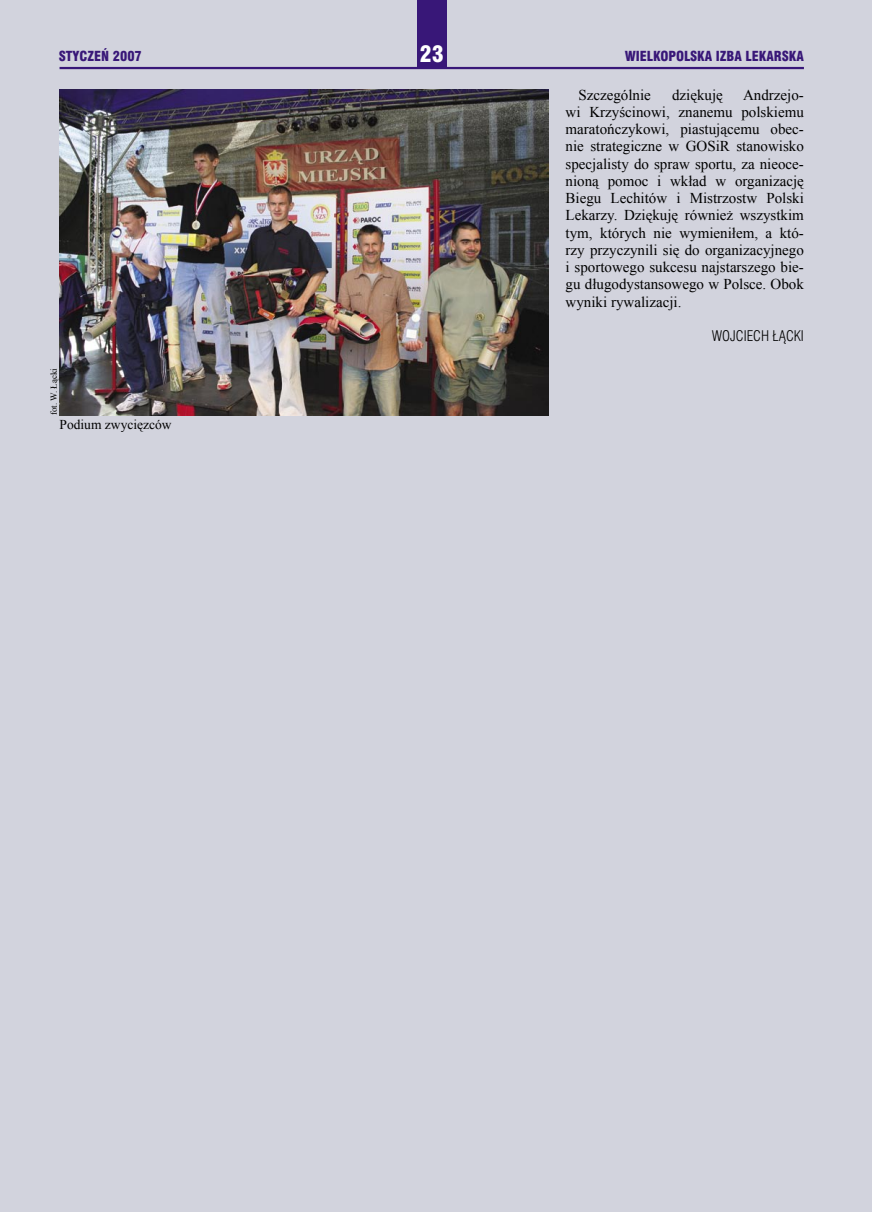
<style>
.page{position:relative;width:872px;height:1212px;background:#d2d3dd}
.page>*{position:absolute;margin:0;border:0;box-sizing:border-box;transform-origin:0 0}
.t1{font:21px "Swis 721 Blk Cn PL";color:#fff}
.t2{font:15px/17.2px "Times New Roman";color:#000;text-align:justify}
.t3{font:13.5px "Times New Roman";color:#000}
.t4{font:13.5px "Swis 721 Lt Cn PL";color:#000}
.t5{font:12.75px "Swis 721 Blk Cn PL";color:#381778}
.t6{font:9px "Times New Roman";color:#000}
</style>
<div class="page">
<img style="left:60px;top:89px;width:488px;height:326px">
<div style="left:417px;top:0;width:29px;height:68px;background:#381778"></div>
<hr style="left:60px;top:67px;width:744px;height:2px;background:#381778">
<p class="t5" style="left:59px;top:48px;width:85px">STYCZEŃ 2007</p>
<p class="t1" style="left:420px;top:40px;width:25px">23</p>
<p class="t5" style="left:625px;top:48px;width:181px">WIELKOPOLSKA IZBA LEKARSKA</p>
<p class="t6" style="left:48px;top:415px;width:48px;rotate:-90deg">fot. W. Łącki</p>
<p class="t3" style="left:60px;top:415px;width:114px">Podium zwycięzców</p>
<p class="t2" style="left:565px;top:86px;width:240px;text-indent:177px">Andrzejo&shy;wi Krzyścinowi, znanemu polskiemu maratończykowi, piastującemu obec&shy;nie strategiczne w GOSiR stanowisko specjalisty do spraw sportu, za nieoce&shy;nioną pomoc i wkład w organizację Biegu Lechitów i Mistrzostw Polski Lekarzy. Dziękuję również wszystkim tym, których nie wymieniłem, a któ&shy;rzy przyczynili się do organizacyjnego i sportowego sukcesu najstarszego bie&shy;gu długodystansowego w Polsce. Obok wyniki rywalizacji.</p>
<p class="t4" style="left:712px;top:327px;width:94px">WOJCIECH ŁĄCKI</p>
<p class="t2" style="left:578px;top:86px;width:74px">Szczególnie</p>
<p class="t2" style="left:672px;top:86px;width:52px">dziękuję</p>
</div>
